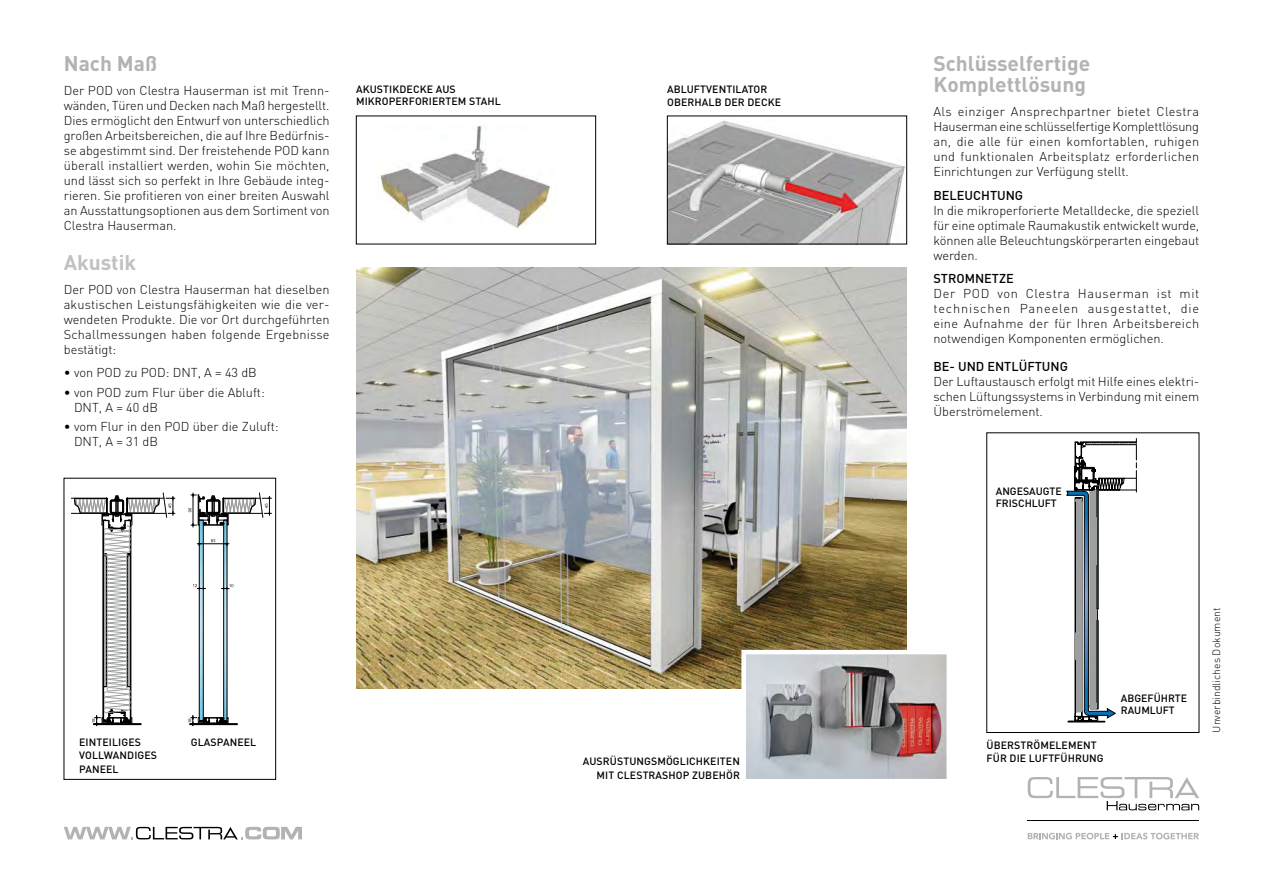
<style>
.page{position:relative;width:1263px;height:893px;background:#fff}
.page>*{position:absolute;margin:0;border:0;box-sizing:border-box;transform-origin:0 0}
.t1{font:700 21px/21px "DIN";color:#b1b3b4}
.t2{font:700 21px "DIN";color:#c0c1c2}
.t3{font:300 12.75px/15px "DIN";color:#000;text-align:justify}
.t4{font:500 12.75px "DIN";color:#000}
.t5{font:500 10.5px/12.6px "DIN";letter-spacing:.01em;color:#000}
.t6{font:300 10.5px "DIN";color:#000}
</style>
<div class="page">
<svg style="left:1028px;top:777px;width:171px;height:33px"></svg>
<hr style="left:1028px;top:820px;width:171px;height:1px;background:#000">
<svg style="left:1028px;top:833px;width:171px;height:6px"></svg>
<svg style="left:64px;top:827px;width:238px;height:12px"></svg>
<img style="left:356px;top:267px;width:551px;height:422px">
<svg style="left:1067px;top:438px;width:69px;height:284px"></svg>
<img style="left:669px;top:120px;width:236px;height:122px">
<div style="left:667px;top:116px;width:240px;height:128px;border:1px solid #000"></div>
<img style="left:378px;top:126px;width:173px;height:103px">
<div style="left:356px;top:116px;width:240px;height:128px;border:1px solid #000"></div>
<img style="left:746px;top:655px;width:200px;height:123px">
<div style="left:741px;top:650px;width:210px;height:133px;border:4px solid #fff"></div>
<hr style="left:71px;top:513px;width:35px;height:1px;background:#000">
<hr style="left:71px;top:498px;width:35px;height:1px;background:#000">
<svg style="left:74px;top:493px;width:101px;height:233px"></svg>
<svg style="left:188px;top:493px;width:83px;height:233px"></svg>
<h1 class="t1" style="left:64px;top:52px;width:95px">Nach Maß</h1>
<p class="t3" style="left:64px;top:83px;width:267px">Der POD von Clestra Hauserman ist mit Trenn&shy;wänden, Türen und Decken nach Maß hergestellt.<br>Dies ermöglicht den Entwurf von unterschiedlich großen Arbeitsbereichen, die auf Ihre Bedürfnis&shy;se abgestimmt sind. Der freistehende POD kann überall installiert werden, wohin Sie möchten, und lässt sich so perfekt in Ihre Gebäude integ&shy;rieren. Sie profitieren von einer breiten Auswahl an Ausstattungsoptionen aus dem Sortiment von Clestra Hauserman.</p>
<h1 class="t2" style="left:64px;top:249px;width:74px">Akustik</h1>
<p class="t3" style="left:64px;top:282px;width:267px">Der POD von Clestra Hauserman hat dieselben akustischen Leistungsfähigkeiten wie die ver&shy;wendeten Produkte. Die vor Ort durchgeführten Schallmessungen haben folgende Ergebnisse bestätigt:</p>
<p class="t3" style="left:64px;top:365px;width:195px">• von POD zu POD: DNT, A = 43 dB</p>
<p class="t3" style="left:74px;top:384px;width:192px;text-indent:-10px">• von POD zum Flur über die Abluft:<br>DNT, A = 40 dB</p>
<p class="t3" style="left:74px;top:419px;width:206px;text-indent:-10px">• vom Flur in den POD über die Zuluft:<br>DNT, A = 31 dB</p>
<p class="t5" style="left:356px;top:82px;width:146px">AKUSTIKDECKE AUS<br>MIKROPERFORIERTEM STAHL</p>
<p class="t5" style="left:667px;top:82px;width:115px;line-height:13.5px">ABLUFTVENTILATOR<br>OBERHALB DER DECKE</p>
<p class="t5" style="left:79px;top:735px;width:79px;line-height:13.5px">EINTEILIGES<br>VOLLWANDIGES<br>PANEEL</p>
<p class="t5" style="left:191px;top:735px;width:67px">GLASPANEEL</p>
<p class="t5" style="left:583px;top:754px;width:159px;line-height:13.5px;text-align:right">AUSRÜSTUNGSMÖGLICHKEITEN<br>MIT CLESTRASHOP ZUBEHÖR</p>
<h1 class="t1" style="left:933px;top:52px;width:158px">Schlüsselfertige<br>Komplettlösung</h1>
<p class="t3" style="left:933px;top:104px;width:267px">Als einziger Ansprechpartner bietet Clestra Hauserman eine schlüsselfertige Komplettlösung an, die alle für einen komfortablen, ruhigen und funktionalen Arbeitsplatz erforderlichen Einrichtungen zur Verfügung stellt.</p>
<p class="t4" style="left:933px;top:187px;width:91px">BELEUCHTUNG</p>
<p class="t3" style="left:933px;top:202px;width:267px">In die mikroperforierte Metalldecke, die speziell für eine optimale Raumakustik entwickelt wurde, können alle Beleuchtungskörperarten eingebaut werden.</p>
<p class="t4" style="left:933px;top:270px;width:82px">STROMNETZE</p>
<p class="t3" style="left:933px;top:286px;width:267px">Der POD von Clestra Hauserman ist mit technischen Paneelen ausgestattet, die eine Aufnahme der für Ihren Arbeitsbereich notwendigen Komponenten ermöglichen.</p>
<p class="t4" style="left:933px;top:358px;width:136px">BE- UND ENTLÜFTUNG</p>
<p class="t3" style="left:933px;top:373px;width:267px">Der Luftaustausch erfolgt mit Hilfe eines elektri&shy;schen Lüftungssystems in Verbindung mit einem Überströmelement.</p>
<p class="t5" style="left:996px;top:484px;width:67px">ANGESAUGTE<br>FRISCHLUFT</p>
<p class="t5" style="left:986px;top:739px;width:119px">ÜBERSTRÖMELEMENT<br>FÜR DIE LUFTFÜHRUNG</p>
<p class="t5" style="left:1121px;top:691px;width:68px">ABGEFÜHRTE<br>RAUMLUFT</p>
<p class="t6" style="left:1210px;top:733px;width:127px;rotate:-90deg">Unverbindliches Dokument</p>
</div>
